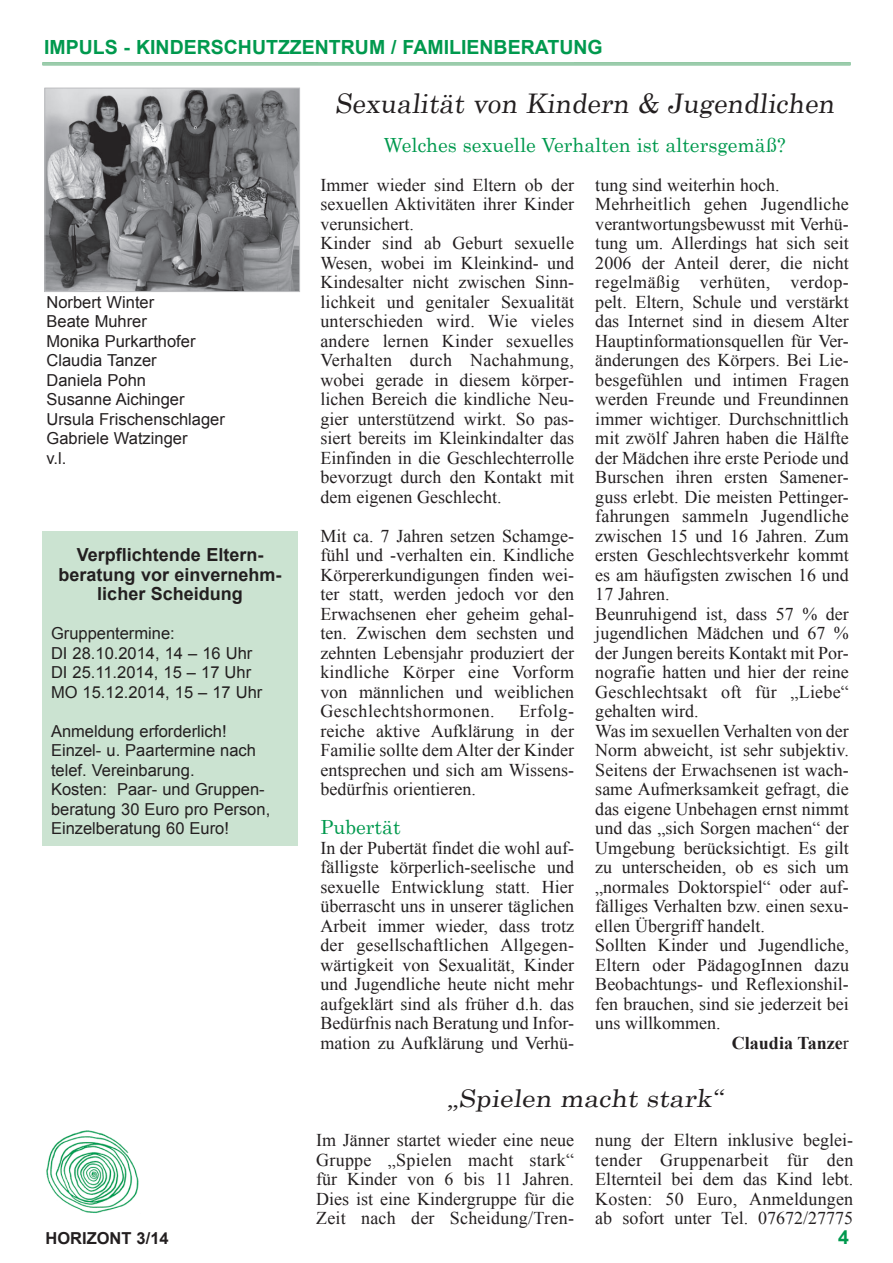
<style>
.page{position:relative;width:893px;height:1263px;background:#fff}
.page>*{position:absolute;margin:0;border:0;box-sizing:border-box;transform-origin:0 0}
.t1{font:27px "Century";color:#231f20}
.t2{font:24.3px "Century";color:#231f20;scale:1.11 1}
.t3{font:19.5px "Century";color:#00994e}
.t4{font:700 19.5px "Arial";color:#00994e}
.t5{font:18px/19.5px "Times New Roman";color:#231f20;text-align:justify}
.t6{font:700 18px/19.5px "Arial";color:#231f20;text-align:center}
.t7{font:18px "Times New Roman";letter-spacing:.02em;color:#231f20}
.t8{font:700 18px "Times New Roman";color:#231f20}
.t9{font:16.5px/19.5px "Arial";color:#231f20}
.t10{font:700 16.5px "Arial";color:#231f20}
.s1{font-weight:400}
</style>
<div class="page">
<img style="left:46px;top:1130px;width:93px;height:83px">
<hr style="left:43px;top:62px;width:807px;height:3px;background:#9bccab">
<img style="left:47px;top:90px;width:251px;height:200px">
<div style="left:45px;top:88px;width:255px;height:204px;border:1px solid #bcbdc0"></div>
<div style="left:43px;top:531px;width:255px;height:315px;background:#cbe3d1"></div>
<p class="t4" style="left:44px;top:34px;width:48px">impuls</p>
<p class="t4" style="left:124px;top:34px;width:41px">- Kinderschutzzentrum</p>
<p class="t4" style="left:391px;top:34px;width:25px">/ Familienberatung</p>
<p class="t9" style="left:47px;top:292px;width:180px">Norbert Winter<br>Beate Muhrer<br>Monika Purkarthofer<br>Claudia Tanzer<br>Daniela Pohn<br>Susanne Aichinger<br>Ursula Frischenschlager<br>Gabriele Watzinger<br>v.l.</p>
<p class="t6" style="left:59px;top:545px;width:225px">Verpflichtende Eltern&shy;beratung vor einvernehm&shy;licher Scheidung</p>
<p class="t9" style="left:51px;top:624px;width:213px">Gruppentermine:<br>DI 28.10.2014, 14 – 16 Uhr<br>DI 25.11.2014, 15 – 17 Uhr<br>MO 15.12.2014, 15 – 17 Uhr</p>
<p class="t9" style="left:51px;top:721px;width:221px">Anmeldung erforderlich!<br>Einzel- u. Paartermine nach telef. Vereinbarung.<br>Kosten: Paar- und Gruppen&shy;beratung 30 Euro pro Person,<br>Einzelberatung 60 Euro!</p>
<h1 class="t1" style="left:335px;top:80px;width:506px">Sexualität von Kindern &amp; Jugendlichen</h1>
<p class="t3" style="left:384px;top:128px;width:403px">Welches sexuelle Verhalten ist altersgemäß?</p>
<p class="t5" style="left:320px;top:174px;width:255px;text-align:left">Immer wieder sind Eltern ob der sexuellen Aktivitäten ihrer Kinder verunsichert.<br>Kinder sind ab Geburt sexuelle<br>Wesen, wobei im Kleinkind- und<br>Kindesalter nicht zwischen Sinn&shy;lichkeit und genitaler Sexualität unterschieden wird. Wie vieles andere lernen Kinder sexuelles<br>Verhalten durch Nachahmung, wobei gerade in diesem körper&shy;lichen Bereich die kindliche Neu&shy;gier unterstützend wirkt. So pas&shy;siert bereits im Kleinkindalter das<br>Einfinden in die Geschlechterrolle bevorzugt durch den Kontakt mit dem eigenen Geschlecht.</p>
<p class="t5" style="left:320px;top:525px;width:255px">Mit ca. 7 Jahren setzen Schamge&shy;fühl und -verhalten ein. Kindliche Körpererkundigungen finden wei&shy;ter statt, werden jedoch vor den Erwachsenen eher geheim gehal&shy;ten. Zwischen dem sechsten und zehnten Lebensjahr produziert der kindliche Körper eine Vorform von männlichen und weiblichen Geschlechtshormonen.</p>
<p class="t5" style="left:320px;top:701px;width:255px;text-indent:199px">Erfolg&shy;reiche aktive Aufklärung in der Familie sollte dem Alter der Kinder entsprechen und sich am Wissens&shy;bedürfnis orientieren.</p>
<p class="t3" style="left:320px;top:811px;width:82px">Pubertät</p>
<p class="t5" style="left:320px;top:837px;width:255px">In der Pubertät findet die wohl auf&shy;fälligste körperlich-seelische und sexuelle Entwicklung statt. Hier überrascht uns in unserer täglichen Arbeit immer wieder, dass trotz der gesellschaftlichen Allgegen&shy;wärtigkeit von Sexualität, Kinder und Jugendliche heute nicht mehr aufgeklärt sind als früher d.h. das Bedürfnis nach Beratung und Infor&shy;mation zu Aufklärung und Verhü-</p>
<p class="t5" style="left:595px;top:174px;width:186px">tung sind weiterhin hoch.</p>
<p class="t5" style="left:595px;top:194px;width:255px">Mehrheitlich gehen Jugendliche</p>
<p class="t5" style="left:595px;top:213px;width:255px">verantwortungsbewusst mit Verhü-</p>
<p class="t5" style="left:595px;top:233px;width:255px">tung um. Allerdings hat sich seit</p>
<p class="t5" style="left:595px;top:252px;width:255px">2006 der Anteil derer, die nicht</p>
<p class="t7" style="left:595px;top:270px;width:255px">regelmäßig verhüten, verdop-</p>
<p class="t5" style="left:595px;top:291px;width:255px">pelt. Eltern, Schule und verstärkt</p>
<p class="t5" style="left:595px;top:311px;width:255px">das Internet sind in diesem Alter</p>
<p class="t5" style="left:595px;top:330px;width:255px">Hauptinformationsquellen für Ver-</p>
<p class="t5" style="left:595px;top:350px;width:255px">änderungen des Körpers. Bei Lie-</p>
<p class="t5" style="left:595px;top:369px;width:255px">besgefühlen und intimen Fragen</p>
<p class="t5" style="left:595px;top:389px;width:255px">werden Freunde und Freundinnen</p>
<p class="t5" style="left:595px;top:408px;width:255px">immer wichtiger. Durchschnittlich</p>
<p class="t5" style="left:595px;top:428px;width:255px">mit zwölf Jahren haben die Hälfte</p>
<p class="t5" style="left:595px;top:447px;width:255px">der Mädchen ihre erste Periode und</p>
<p class="t5" style="left:595px;top:467px;width:255px">Burschen ihren ersten Samener-</p>
<p class="t5" style="left:595px;top:486px;width:255px">guss erlebt. Die meisten Pettinger-</p>
<p class="t5" style="left:595px;top:506px;width:255px">fahrungen sammeln Jugendliche</p>
<p class="t5" style="left:595px;top:525px;width:255px">zwischen 15 und 16 Jahren. Zum</p>
<p class="t5" style="left:595px;top:545px;width:255px">ersten Geschlechtsverkehr kommt</p>
<p class="t5" style="left:595px;top:564px;width:255px">es am häufigsten zwischen 16 und</p>
<p class="t5" style="left:595px;top:584px;width:76px">17 Jahren.</p>
<p class="t5" style="left:595px;top:603px;width:255px">Beunruhigend ist, dass 57 % der</p>
<p class="t5" style="left:595px;top:623px;width:255px">jugendlichen Mädchen und 67 %</p>
<p class="t5" style="left:595px;top:642px;width:255px">der Jungen bereits Kontakt mit Por-</p>
<p class="t5" style="left:595px;top:662px;width:255px">nografie hatten und hier der reine</p>
<p class="t5" style="left:595px;top:681px;width:255px">Geschlechtsakt oft für „Liebe“</p>
<p class="t5" style="left:595px;top:701px;width:105px">gehalten wird.</p>
<p class="t5" style="left:595px;top:720px;width:255px">Was im sexuellen Verhalten von der</p>
<p class="t5" style="left:595px;top:740px;width:255px">Norm abweicht, ist sehr subjektiv.</p>
<p class="t5" style="left:595px;top:759px;width:255px">Seitens der Erwachsenen ist wach-</p>
<p class="t5" style="left:595px;top:779px;width:255px">same Aufmerksamkeit gefragt, die</p>
<p class="t5" style="left:595px;top:798px;width:255px">das eigene Unbehagen ernst nimmt</p>
<p class="t5" style="left:595px;top:818px;width:255px">und das „sich Sorgen machen“ der</p>
<p class="t5" style="left:595px;top:837px;width:255px">Umgebung berücksichtigt. Es gilt</p>
<p class="t5" style="left:595px;top:857px;width:255px">zu unterscheiden, ob es sich um</p>
<p class="t5" style="left:595px;top:876px;width:255px">„normales Doktorspiel“ oder auf-</p>
<p class="t5" style="left:595px;top:896px;width:255px">fälliges Verhalten bzw. einen sexu-</p>
<p class="t5" style="left:595px;top:915px;width:171px">ellen Übergriff handelt.</p>
<p class="t5" style="left:595px;top:935px;width:255px">Sollten Kinder und Jugendliche,</p>
<p class="t5" style="left:595px;top:954px;width:255px">Eltern oder PädagogInnen dazu</p>
<p class="t5" style="left:595px;top:974px;width:255px">Beobachtungs- und Reflexionshil-</p>
<p class="t5" style="left:595px;top:993px;width:255px">fen brauchen, sind sie jederzeit bei</p>
<p class="t5" style="left:595px;top:1013px;width:127px">uns willkommen.</p>
<p class="t8" style="left:732px;top:1030px;width:118px">Claudia Tanze<span class="s1">r</span></p>
<h2 class="t2" style="left:448px;top:1078px;width:253px">„Spielen macht stark“</h2>
<p class="t5" style="left:316px;top:1130px;width:260px">Im Jänner startet wieder eine neue Gruppe „Spielen macht stark“ für Kinder von 6 bis 11 Jahren.<br>Dies ist eine Kindergruppe für die Zeit nach der Scheidung/Tren-</p>
<p class="t5" style="left:595px;top:1130px;width:260px">nung der Eltern inklusive beglei&shy;tender Gruppenarbeit für den Elternteil bei dem das Kind lebt.<br>Kosten: 50 Euro, Anmeldungen ab sofort unter Tel. 07672/27775</p>
<p class="t10" style="left:45px;top:1227px;width:24px">Horizont</p>
<p class="t10" style="left:137px;top:1227px;width:34px">3/14</p>
<p class="t4" style="left:838px;top:1224px;width:12px">4</p>
</div>
